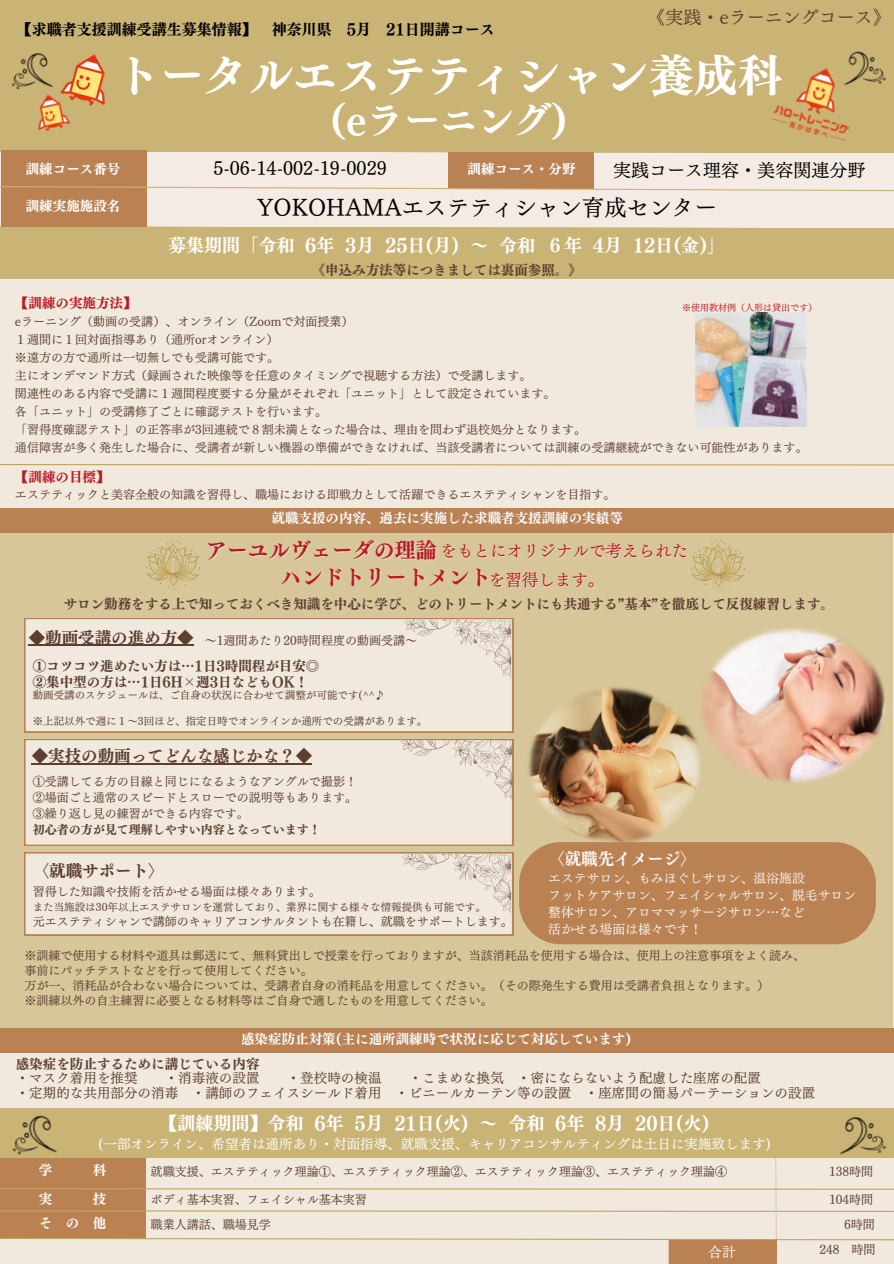
<style>
.page{position:relative;width:894px;height:1264px;background:#fff}
.page>*{position:absolute;margin:0;border:0;box-sizing:border-box;transform-origin:0 0}
.t1{font:44.4px "Canva UD Mincho Pr 6 N B";color:#fff}
.t2{font:36.9px "Canva UD Mincho Pr 6 N B";color:#fff}
.t3{font:22.5px "Canva UD Mincho Pr 6 N M";color:#000}
.t4{font:21px "Canva UD Mincho Pr 6 N B";color:#bc1823}
.t5{font:18px "Canva UD Mincho Pr 6 N M";color:#000}
.t6{font:18px "Canva UD Mincho Pr 6 N B";color:#fffdfd}
.t7{font:18px "Canva UD Mincho Pr 6 N B";color:#fff}
.t8{font:18px "Canva UD Mincho Pr 6 N M";color:#5d3f31}
.t9{font:16.5px "Canva UD Mincho Pr 6 N B";color:#5d3f31}
.t10{font:16.5px "Canva UD Mincho Pr 6 N M";color:#bc1823}
.t11{font:16.5px "Canva UD Mincho Pr 6 N B";color:#fbf6f3}
.t12{font:15px "Canva UD Mincho Pr 6 N B";color:#000}
.t13{font:13.5px/14.7px "Canva UD Mincho Pr 6 N B";color:#5d3f31}
.t14{font:13.5px/14.7px "Canva UD Mincho Pr 6 N M";letter-spacing:.005em;color:#5d3f31}
.t15{font:13.5px "Canva UD Mincho Pr 6 N B";color:#f9fafd}
.t16{font:13.5px "Canva UD Mincho Pr 6 N M";color:#fff}
.t17{font:13.5px "Canva UD Mincho Pr 6 N B";color:#fff}
.t18{font:13.5px "Canva UD Mincho Pr 6 N B";color:#bc1823}
.t19{font:12.75px/17.1px "Canva UD Mincho Pr 6 N M";color:#fbf6f3}
.t20{font:12px/18px "Canva UD Mincho Pr 6 N M";color:#5d3f31}
.t21{font:10.5px "Canva UD Mincho Pr 6 N M";color:#5d3f31}
.t22{font:9px "Canva UD Mincho Pr 6 N M";color:#bc1823}
.s1{font-family:"Canva UD Mincho Pr 6 N B"}
.s2{font-family:"Canva UD Mincho Pr 6 N M"}
</style>
<div class="page">
<div style="left:0;top:0;width:893px;height:1263px;background:#c9b375"></div>
<div style="left:0;top:151px;width:893px;height:77px;background:#f4ebe4"></div>
<div style="left:1px;top:150px;width:145px;height:76px;background:#ba8152"></div>
<div style="left:0;top:279px;width:893px;height:984px;background:#f1e9dd"></div>
<div style="left:0;top:528px;width:892px;height:501px;background:#d7c699"></div>
<div style="left:0;top:508px;width:893px;height:24px;background:#ba8152"></div>
<img style="left:64px;top:54px;width:42px;height:52px">
<img style="left:772px;top:68px;width:78px;height:73px">
<img style="left:695px;top:312px;width:111px;height:115px">
<div style="left:24px;top:618px;width:489px;height:114px;background:#f1e9dd"></div>
<div style="left:24px;top:739px;width:489px;height:106px;background:#f1e9dd"></div>
<div style="left:449px;top:152px;width:145px;height:36px;background:#ba8152"></div>
<svg style="left:0;top:185px;width:893px;height:7px"></svg>
<hr style="left:0;top:464px;width:893px;height:1px;background:#bfa55d">
<div style="left:0;top:1028px;width:893px;height:24px;background:#ba8152"></div>
<div style="left:0;top:1107px;width:893px;height:50px;background:#c9b375"></div>
<svg style="left:0;top:1157px;width:893px;height:106px"></svg>
<img style="left:528px;top:687px;width:169px;height:155px">
<img style="left:697px;top:628px;width:189px;height:157px">
<div style="left:668px;top:1240px;width:107px;height:23px;background:#ba8152"></div>
<img style="left:830px;top:1116px;width:44px;height:50px">
<img style="left:853px;top:1127px;width:40px;height:40px">
<img style="left:11px;top:1107px;width:54px;height:58px">
<img style="left:4px;top:1128px;width:40px;height:40px">
<img style="left:835px;top:51px;width:40px;height:45px">
<img style="left:856px;top:61px;width:30px;height:35px">
<img style="left:20px;top:53px;width:33px;height:34px">
<img style="left:11px;top:65px;width:30px;height:25px">
<img style="left:24px;top:87px;width:52px;height:44px">
<svg style="left:404px;top:619px;width:107px;height:58px;background:#e9dfd3"></svg>
<svg style="left:400px;top:739px;width:112px;height:61px;background:#e8ded2"></svg>
<svg style="left:24px;top:852px;width:489px;height:83px;background:#ede3d6"></svg>
<img style="left:691px;top:540px;width:53px;height:50px">
<img style="left:146px;top:539px;width:53px;height:50px">
<div style="left:519px;top:842px;width:356px;height:102px;background:#ba8152"></div>
<hr style="left:29px;top:644px;width:165px;height:2px;background:#5d3f31">
<hr style="left:32px;top:763px;width:280px;height:1px;background:#5d3f31">
<p class="t12" style="left:17px;top:22px;width:479px">【求職者支援訓練受講生募集情報】 神奈川県 5月 21日開講コース</p>
<h6 class="t8" style="left:647px;top:8px;width:245px">《実践・eラーニングコース》</h6>
<h5 class="t17" style="left:26px;top:162px;width:96px">訓練コース番号</h5>
<p class="t17" style="left:26px;top:199px;width:96px">訓練実施施設名</p>
<p class="t1" style="left:115px;top:53px;width:668px">トータルエステティシャン養成科</p>
<p class="t2" style="left:330px;top:101px;width:239px">(eラーニング)</p>
<h6 class="t5" style="left:213px;top:159px;width:175px">5-06-14-002-19-0029</h6>
<h4 class="t5" style="left:613px;top:161px;width:254px">実践コース理容・美容関連分野</h4>
<h6 class="t3" style="left:257px;top:196px;width:461px">YOKOHAMAエステティシャン育成センター</h6>
<p class="t17" style="left:467px;top:162px;width:110px">訓練コース・分野</p>
<h5 class="t6" style="left:168px;top:236px;width:558px">募集期間「令和 6年 3月 25日 (月 ) ～ 令和 ６年 4月 12日 (金)」</h5>
<p class="t13" style="left:311px;top:263px;width:272px">《申込み方法等につきましては裏面参照。》</p>
<p class="t18" style="left:15px;top:296px;width:123px">【訓練の実施方法】</p>
<p class="t20" style="left:15px;top:313px;width:794px">eラーニング（動画の受講）、オンライン（Zoomで対面授業）<br>１週間に１回対面指導あり（通所orオンライン）<br>※遠方の方で通所は一切無しでも受講可能です。<br>主にオンデマンド方式（録画された映像等を任意のタイミングで視聴する方法）で受講します。<br>関連性のある内容で受講に１週間程度要する分量がそれぞれ「ユニット」として設定されています。<br>各「ユニット」の受講修了ごとに確認テストを行います。<br>「習得度確認テスト」の正答率が3回連続で８割未満となった場合は、理由を問わず退校処分となります。<br>通信障害が多く発生した場合に、受講者が新しい機器の準備ができなければ、当該受講者については訓練の受講継続ができない可能性があります。</p>
<p class="t22" style="left:682px;top:303px;width:137px">※使用教材例（人形は貸出です）</p>
<p class="t18" style="left:15px;top:470px;width:96px">【訓練の目標】</p>
<p class="t20" style="left:15px;top:485px;width:602px">エステティックと美容全般の知識を習得し、職場における即戦力として活躍できるエステティシャンを目指す。</p>
<p class="t15" style="left:271px;top:511px;width:353px">就職支援の内容、過去に実施した求職者支援訓練の実績等</p>
<h5 class="t4" style="left:206px;top:539px;width:232px">アーユルヴェーダの理論</h5>
<h3 class="t4" style="left:280px;top:566px;width:211px">ハンドトリートメント</h3>
<h4 class="t10" style="left:440px;top:542px;width:249px">をもとにオリジナルで考えられた</h4>
<h3 class="t10" style="left:489px;top:572px;width:117px">を習得します。</h3>
<p class="t13" style="left:64px;top:596px;width:771px">サロン勤務をする上で知っておくべき知識を中心に学び、どのトリートメントにも共通する”基本”を徹底して反復練習します。</p>
<h6 class="t9" style="left:29px;top:629px;width:166px">◆動画受講の進め方◆</h6>
<h6 class="t13" style="left:33px;top:658px;width:288px">①コツコツ進めたい方は…1日3時間程が目安◎</h6>
<p class="t13" style="left:33px;top:674px;width:277px">②集中型の方は…1日6H×週3日などもOK！</p>
<p class="t21" style="left:33px;top:689px;width:354px">動画受講のスケジュールは、ご自身の状況に合わせて調整が可能です(^^♪</p>
<p class="t21" style="left:33px;top:716px;width:396px">※上記以外で週に１～3回ほど、指定日時でオンラインか通所での受講があります。</p>
<p class="t20" style="left:205px;top:631px;width:212px">～ 1週間あたり20時間程度の動画受講～</p>
<p class="t9" style="left:32px;top:747px;width:282px">◆実技の動画ってどんな感じかな？◆</p>
<h5 class="t20" style="left:33px;top:773px;width:326px;line-height:16px">①受講してる方の目線と同じになるようなアングルで撮影！<br>②場面ごと通常のスピードとスローでの説明等もあります。<br>③繰り返し見の練習ができる内容です。<br><span class="s1">初心者の方が見て理解しやすい内容となっています！</span></h5>
<h6 class="t9" style="left:33px;top:862px;width:133px">〈就職サポート〉</h6>
<p class="t20" style="left:33px;top:882px;width:289px">習得した知識や技術を活かせる場面は様々あります。</p>
<p class="t21" style="left:33px;top:901px;width:454px">また当施設は30年以上エステサロンを運営しており、業界に関する様々な情報提供も可能です。</p>
<h6 class="t20" style="left:33px;top:912px;width:481px">元エステティシャンで講師のキャリアコンサルタントも在籍し、就職をサポートします。</h6>
<h6 class="t11" style="left:548px;top:850px;width:150px">〈就職先イメージ〉</h6>
<h6 class="t19" style="left:548px;top:869px;width:309px">エステサロン、もみほぐしサロン、温浴施設<br>フットケアサロン、フェイシャルサロン、脱毛サロン整体サロン、アロママッサージサロン…など<br>活かせる場面は様々です！</h6>
<h4 class="t20" style="left:24px;top:947px;width:782px;line-height:15px">※訓練で使用する材料や道具は郵送にて、無料貸出しで授業を行っておりますが、当該消耗品を使用する場合は、使用上の注意事項をよく読み、事前にパッチテストなどを行って使用してください。<br>万が一、消耗品が合わない場合については、受講者自身の消耗品を用意してください。（その際発生する費用は受講者負担となります。）<br>※訓練以外の自主練習に必要となる材料等はご自身で適したものを用意してください。</h4>
<p class="t15" style="left:241px;top:1032px;width:391px">感染症防止対策(主に通所訓練時で状況に応じて対応しています)</p>
<p class="t13" style="left:16px;top:1056px;width:245px">感染症を防止するために講じている内容<span class="s2">・マスク着用を推奨</span></p>
<p class="t14" style="left:16px;top:1070px;width:800px;text-indent:393px">・こまめな換気 ・密にならないよう配慮した座席の配置<br>・定期的な共用部分の消毒 ・講師のフェイスシールド着用 ・ビニールカーテン等の設置 ・座席間の簡易パーテーションの設置</p>
<p class="t14" style="left:165px;top:1070px;width:96px">・消毒液の設置</p>
<p class="t14" style="left:286px;top:1070px;width:96px">・登校時の検温</p>
<p class="t7" style="left:159px;top:1114px;width:551px">【訓練期間】令和 6年 5月 21日 (火) ～ 令和 6年 8月 20日 (火)</p>
<p class="t16" style="left:98px;top:1137px;width:674px">(一部オンライン、希望者は通所あり・対面指導、就職支援、キャリアコンサルティングは土日に実施致します)</p>
<p class="t17" style="left:39px;top:1162px;width:15px">学</p>
<p class="t17" style="left:93px;top:1162px;width:15px">科</p>
<p class="t20" style="left:829px;top:1162px;width:46px">138時間</p>
<p class="t20" style="left:151px;top:1162px;width:578px">就職支援、エステティック理論①、エステティック理論②、エステティック理論③、エステティック理論④</p>
<h5 class="t20" style="left:151px;top:1190px;width:218px">ボディ基本実習、フェイシャル基本実習</h5>
<h5 class="t20" style="left:151px;top:1215px;width:122px">職業人講話、職場見学</h5>
<h5 class="t17" style="left:39px;top:1191px;width:15px">実</h5>
<h5 class="t17" style="left:93px;top:1191px;width:15px">技</h5>
<p class="t17" style="left:39px;top:1216px;width:69px">その他</p>
<h5 class="t20" style="left:829px;top:1190px;width:46px">104時間</h5>
<h6 class="t20" style="left:844px;top:1215px;width:32px">6時間</h6>
<h6 class="t20" style="left:819px;top:1240px;width:58px">248 時間</h6>
<h6 class="t16" style="left:708px;top:1244px;width:29px">合計</h6>
</div>
